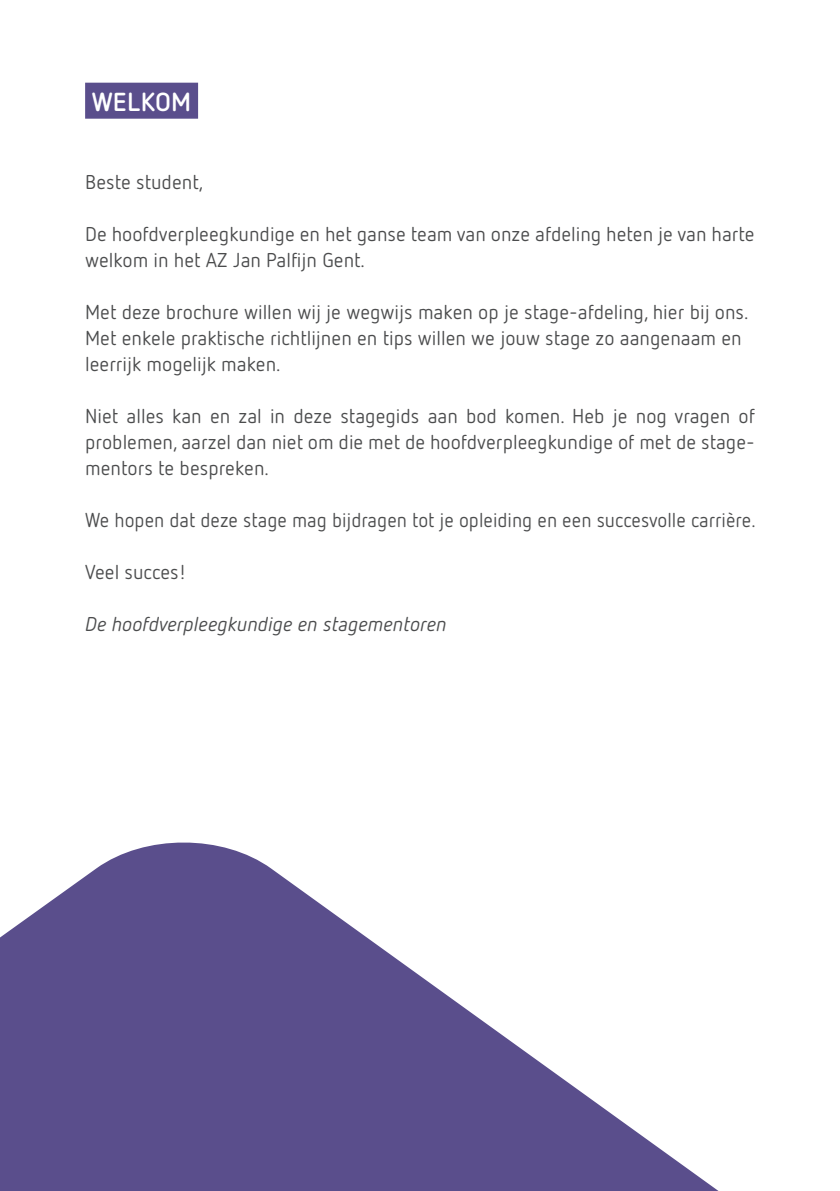
<style>
.page{position:relative;width:840px;height:1191px;background:#fff}
.page>*{position:absolute;margin:0;border:0;box-sizing:border-box;transform-origin:0 0}
.Titel{font:700 26px "Netto OT";letter-spacing:.01em;color:#fff}
.t1{font:20px/26px "Netto OT";color:#4b4c4d;text-align:justify}
.t2{font:italic 20px "Netto OT";color:#4b4c4d}
</style>
<div class="page">
<div style="left:85px;top:83px;width:113px;height:36px;background:#5a4e8c"></div>
<svg style="left:0;top:842px;width:719px;height:349px;fill:#5a4e8c"></svg>
<p class="Titel" style="left:92px;top:86px;width:101px">WELKOM</p>
<p class="t1" style="left:85px;top:169px;width:119px">Beste student,</p>
<p class="t1" style="left:85px;top:221px;width:670px">De hoofdverpleegkundige en het ganse team van onze afdeling heten je van harte</p>
<p class="t1" style="left:85px;top:247px;width:281px">welkom in het AZ Jan Palfijn Gent.</p>
<p class="t1" style="left:85px;top:299px;width:664px">Met deze brochure willen wij je wegwijs maken op je stage-afdeling, hier bij ons.</p>
<p class="t1" style="left:85px;top:325px;width:657px">Met enkele praktische richtlijnen en tips willen we jouw stage zo aangenaam en</p>
<p class="t1" style="left:85px;top:351px;width:197px">leerrijk mogelijk maken.</p>
<p class="t1" style="left:85px;top:403px;width:671px">Niet alles kan en zal in deze stagegids aan bod komen. Heb je nog vragen of problemen, aarzel dan niet om die met de hoofdverpleegkundige of met de stage&shy;mentors te bespreken.</p>
<p class="t1" style="left:85px;top:507px;width:671px">We hopen dat deze stage mag bijdragen tot je opleiding en een succesvolle carrière.</p>
<p class="t1" style="left:85px;top:559px;width:103px">Veel succes!</p>
<p class="t2" style="left:85px;top:612px;width:363px">De hoofdverpleegkundige en stagementoren</p>
</div>
